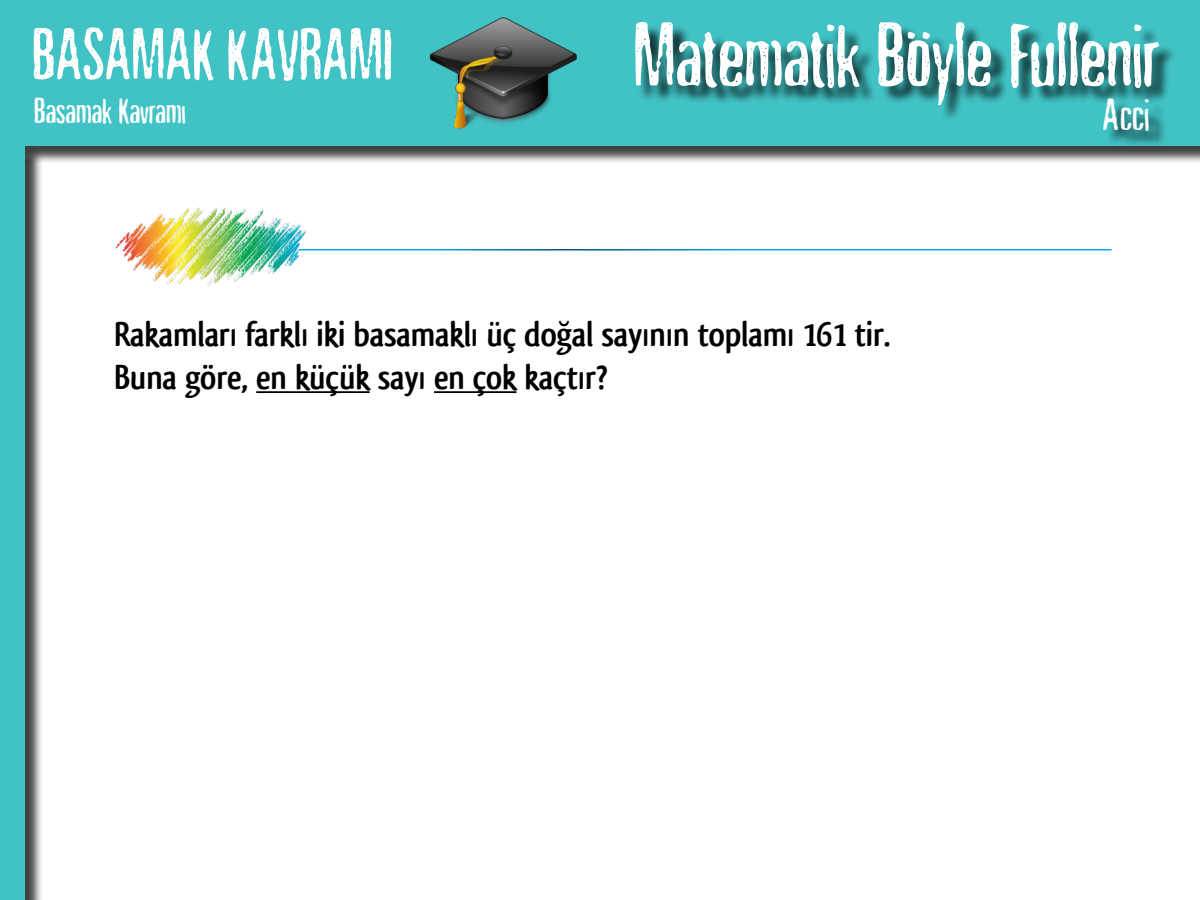
<style>
.page{position:relative;width:1200px;height:900px;background:#fff}
.page>*{position:absolute;margin:0;border:0;box-sizing:border-box;transform-origin:0 0}
.t1{font:90px "Nicotine Stains";color:#fff}
.t2{font:72px "Nicotine Stains";color:#fff}
.t3{font:45px "Nicotine Stains";color:#fff}
.Sinif4{font:700 36px "Qlassik";color:#000}
.t4{font:36px "Nicotine Stains";color:#fff}
</style>
<div class="page">
<div style="left:2px;top:3px;width:1198px;height:161px;background:#000;opacity:.75"></div>
<div style="left:0;top:1px;width:1200px;height:144px;background:#41c3c6"></div>
<div style="left:637px;top:24px;width:540px;height:99px;background:#000;opacity:.75"></div>
<div style="left:1106px;top:101px;width:61px;height:48px;background:#000;opacity:.75"></div>
<div style="left:2px;top:146px;width:41px;height:754px;background:#000;opacity:.75"></div>
<div style="left:0;top:144px;width:25px;height:756px;background:#41c3c6"></div>
<img style="left:423px;top:8px;width:159px;height:130px">
<img style="left:115px;top:207px;width:191px;height:79px">
<hr style="left:298px;top:249px;width:814px;height:2px;background:#fff">
<hr style="left:256px;top:391px;width:114px;height:2px;background:#000">
<hr style="left:434px;top:391px;width:82px;height:2px;background:#000">
<p class="t2" style="left:32px;top:15px;width:363px">BASAMAK KAVRAMI</p>
<p class="t4" style="left:34px;top:92px;width:153px">Basamak Kavramı</p>
<p class="t1" style="left:633px;top:6px;width:528px">Matematik Böyle Fullenir</p>
<p class="t3" style="left:1103px;top:90px;width:48px">Acci</p>
<p class="Sinif4" style="left:114px;top:313px;width:778px">Rakamları farklı iki basamaklı üç doğal sayının toplamı 161 tir.</p>
<p class="Sinif4" style="left:114px;top:357px;width:495px">Buna göre, en küçük sayı en çok kaçtır?</p>
</div>
